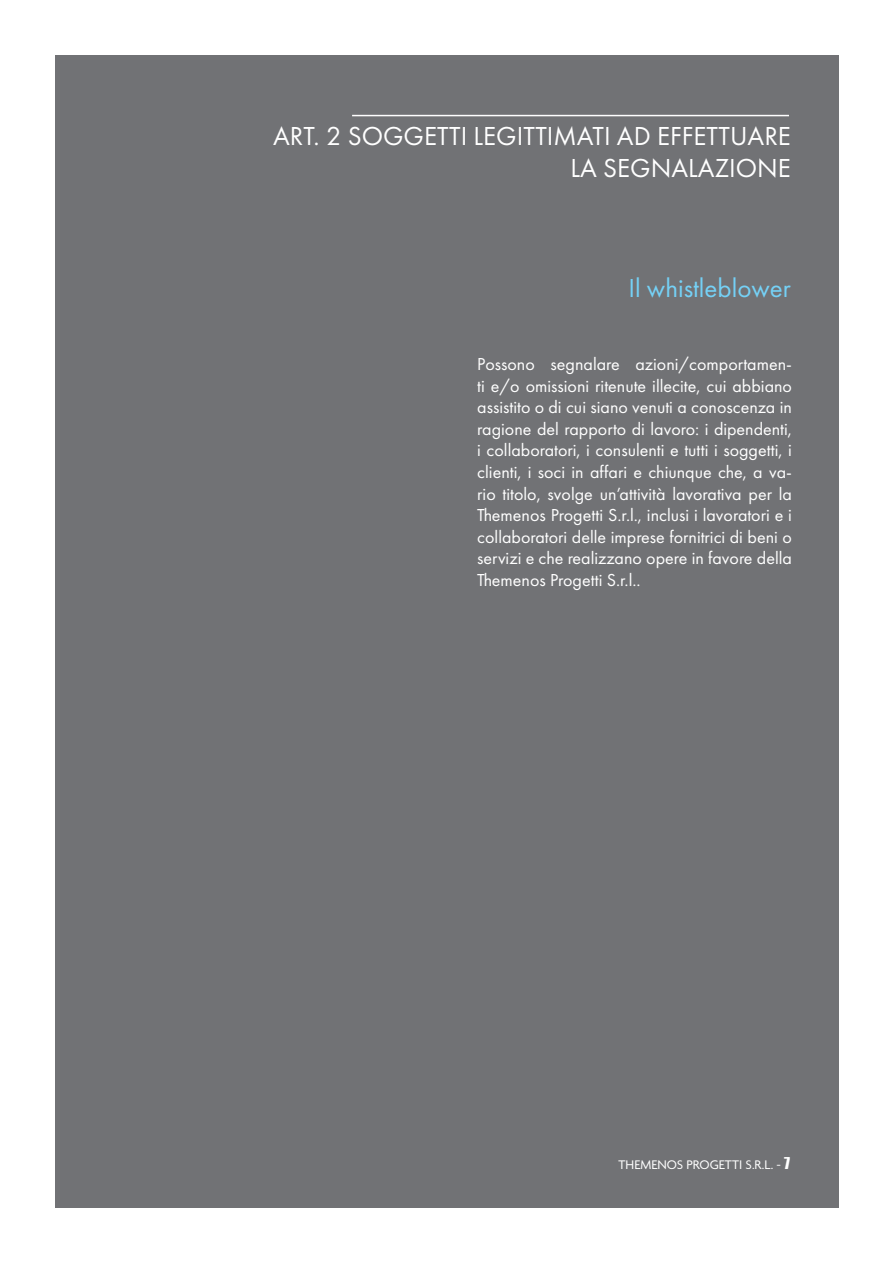
<style>
.page{position:relative;width:893px;height:1263px;background:#fff}
.page>*{position:absolute;margin:0;border:0;box-sizing:border-box;transform-origin:0 0}
.Stile_di_paragrafo_3{font:27px "Futura PT";color:#fff}
.t1{font:27px "Futura PT";color:#75d1f6}
.t2{font:18px/21.6px "Futura PT";color:#fff;text-align:justify}
.t3{font:13.5px "Agenda";color:#fff}
.s1{font-family:"Impact";font-size:15px}
</style>
<div class="page">
<div style="left:55px;top:55px;width:783px;height:1152px;background:#717275"></div>
<hr style="left:352px;top:115px;width:437px;height:1px;background:#fff">
<p class="Stile_di_paragrafo_3" style="left:273px;top:120px;width:519px">ART. 2 SOGGETTI LEGITTIMATI AD EFFETTUARE</p>
<p class="Stile_di_paragrafo_3" style="left:570px;top:152px;width:222px">LA SEGNALAZIONE</p>
<p class="t1" style="left:628px;top:272px;width:164px">Il whistleblower</p>
<p class="t2" style="left:477px;top:353px;width:316px">Possono segnalare azioni/comportamen&shy;ti e/o omissioni ritenute illecite, cui abbiano assistito o di cui siano venuti a conoscenza in ragione del rapporto di lavoro: i dipendenti, i collaboratori, i consulenti e tutti i soggetti, i clienti, i soci in affari e chiunque che, a va&shy;rio titolo, svolge un’attività lavorativa per la Themenos Progetti S.r.l., inclusi i lavoratori e i collaboratori delle imprese fornitrici di beni o servizi e che realizzano opere in favore della Themenos Progetti S.r.l..</p>
<p class="t3" style="left:619px;top:1157px;width:173px">THEMENOS PROGETTI S.R.L. - <span class="s1">7</span></p>
</div>
